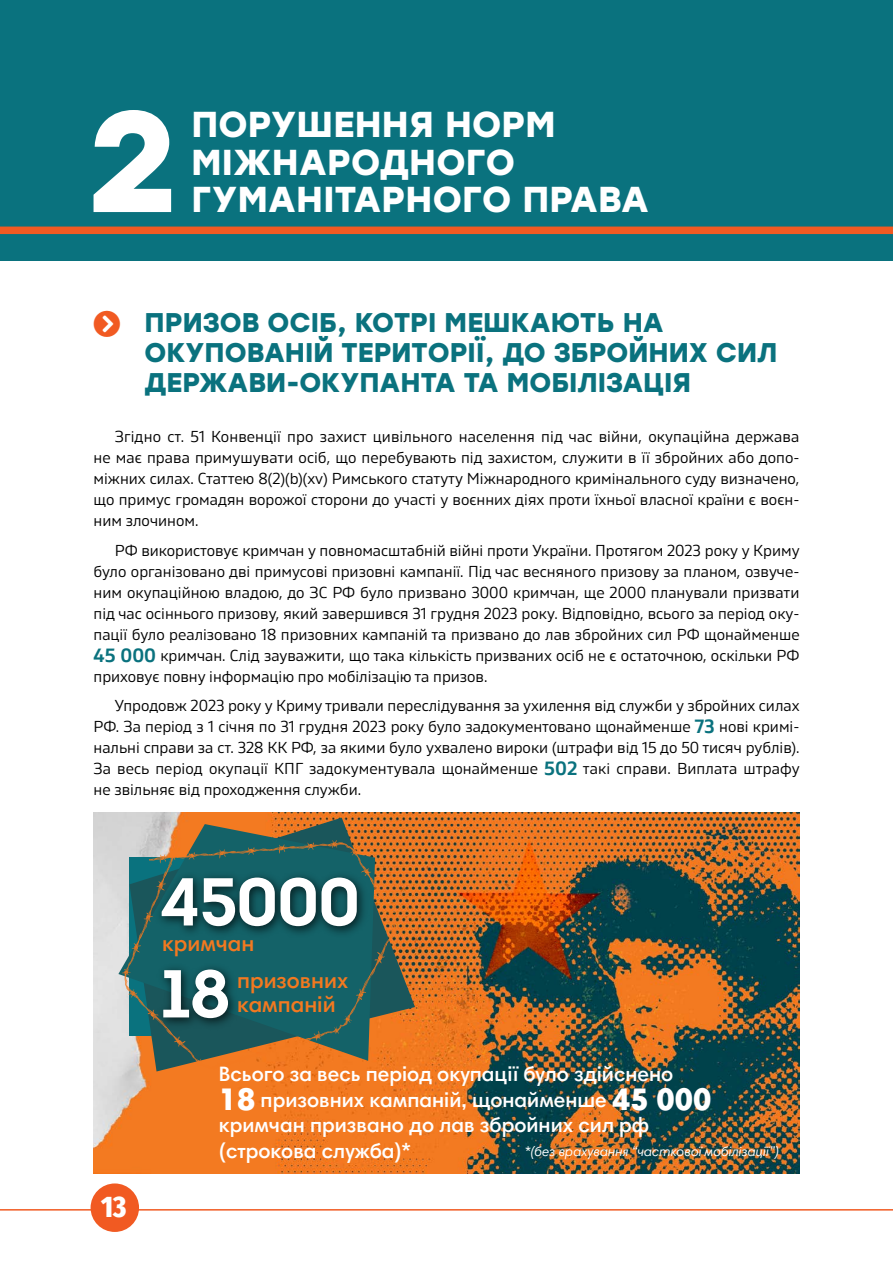
<style>
.page{position:relative;width:893px;height:1263px;background:#fff}
.page>*{position:absolute;margin:0;border:0;box-sizing:border-box;transform-origin:0 0}
.t1{font:700 143.1px "Stolzl";color:#fff}
.t2{font:700 67.5px/91.9px "Intro";letter-spacing:-.045em;color:#fff}
.t3{font:700 36px/37.5px "Stolzl";letter-spacing:.005em;color:#fff}
.t4{font:800 extra-condensed 30px "Fira Sans";color:#fff}
.t5{font:700 27px/29.7px "Stolzl";color:#0a727e}
.t6{font:600 22.5px/37.2px "Harmonia Sans Pro Cyr";color:#f37920}
.t7{font:600 21px/25.5px "Harmonia Sans Pro Cyr";color:#fff}
.t8{font:15.75px/21px "Gilam";color:#000;text-align:justify}
.t9{font:italic 13.5px "Harmonia Sans Pro Cyr";color:#fff}
.s1{font-weight:600;font-size:19.5px;color:#0a727e}
.s2{font-weight:900;font-size:31.5px}
</style>
<div class="page">
<hr style="left:0;top:1209px;width:893px;height:1px;background:#f15a22">
<div style="left:91px;top:1183px;width:48px;height:49px;background:#f15a22;border-radius:50%"></div>
<div style="left:0;top:0;width:893px;height:260px;background:#0a727e"></div>
<div style="left:0;top:227px;width:893px;height:7px;background:#f15a22"></div>
<img style="left:94px;top:812px;width:705px;height:362px">
<svg style="left:129px;top:818px;width:286px;height:253px;fill:#ee7924"></svg>
<svg style="left:118px;top:824px;width:257px;height:237px"></svg>
<svg style="left:122px;top:838px;width:276px;height:232px"></svg>
<h1 class="t1" style="left:89px;top:58px;width:89px">2</h1>
<h3 class="t3" style="left:191px;top:104px;width:459px">ПОРУШЕННЯ НОРМ<br>МІЖНАРОДНОГО<br>ГУМАНІТАРНОГО ПРАВА</h3>
<h3 class="t5" style="left:145px;top:306px;width:634px">ПРИЗОВ ОСІБ, КОТРІ МЕШКАЮТЬ НА<br>ОКУПОВАНІЙ ТЕРИТОРІЇ, ДО ЗБРОЙНИХ СИЛ<br>ДЕРЖАВИ-ОКУПАНТА ТА МОБІЛІЗАЦІЯ</h3>
<p class="t8" style="left:94px;top:425px;width:708px;text-indent:21px">Згідно ст. 51 Конвенції про захист цивільного населення під час війни, окупаційна держава не має права примушувати осіб, що перебувають під захистом, служити в її збройних або допо&shy;міжних силах. Статтею 8(2)(b)(xv) Римського статуту Міжнародного кримінального суду визначено, що примус громадян ворожої сторони до участі у воєнних діях проти їхньої власної країни є воєн&shy;ним злочином.</p>
<p class="t8" style="left:94px;top:539px;width:708px;text-indent:21px">РФ використовує кримчан у повномасштабній війні проти України. Протягом 2023 року у Криму було організовано дві примусові призовні кампанії. Під час весняного призову за планом, озвуче&shy;ним окупаційною владою, до ЗС РФ було призвано 3000 кримчан, ще 2000 планували призвати під час осіннього призову, який завершився 31 грудня 2023 року. Відповідно, всього за період оку&shy;пації було реалізовано 18 призовних кампаній та призвано до лав збройних сил РФ щонайменше <span class="s1">45 000</span> кримчан. Слід зауважити, що така кількість призваних осіб не є остаточною, оскільки РФ приховує повну інформацію про мобілізацію та призов.</p>
<p class="t8" style="left:94px;top:694px;width:708px;text-indent:21px">Упродовж 2023 року у Криму тривали переслідування за ухилення від служби у збройних силах РФ. За період з 1 січня по 31 грудня 2023 року було задокументовано щонайменше <span class="s1">73</span> нові кримі&shy;нальні справи за ст. 328 КК РФ, за якими було ухвалено вироки (штрафи від 15 до 50 тисяч рублів).<br>За весь період окупації КПГ задокументувала щонайменше <span class="s1">502</span> такі справи. Виплата штрафу не звільняє від проходження служби.</p>
<h2 class="t2" style="left:160px;top:855px;width:203px">45000<br>18</h2>
<h3 class="t6" style="left:237px;top:924px;width:113px;text-indent:-75px">кримчан призовних</h3>
<h3 class="t6" style="left:237px;top:985px;width:100px">кампаній</h3>
<h3 class="t4" style="left:101px;top:1181px;width:27px">13</h3>
<h3 class="t7" style="left:219px;top:1061px;width:494px">Всього за весь період окупації було здійснено <span class="s2">18</span> призовних кампаній, щонайменше <span class="s2">45 000 </span>кримчан призвано до лав збройних сил рф (строкова служба)*</h3>
<p class="t9" style="left:525px;top:1142px;width:256px">*(без врахування “часткової мобілізації”)</p>
</div>
